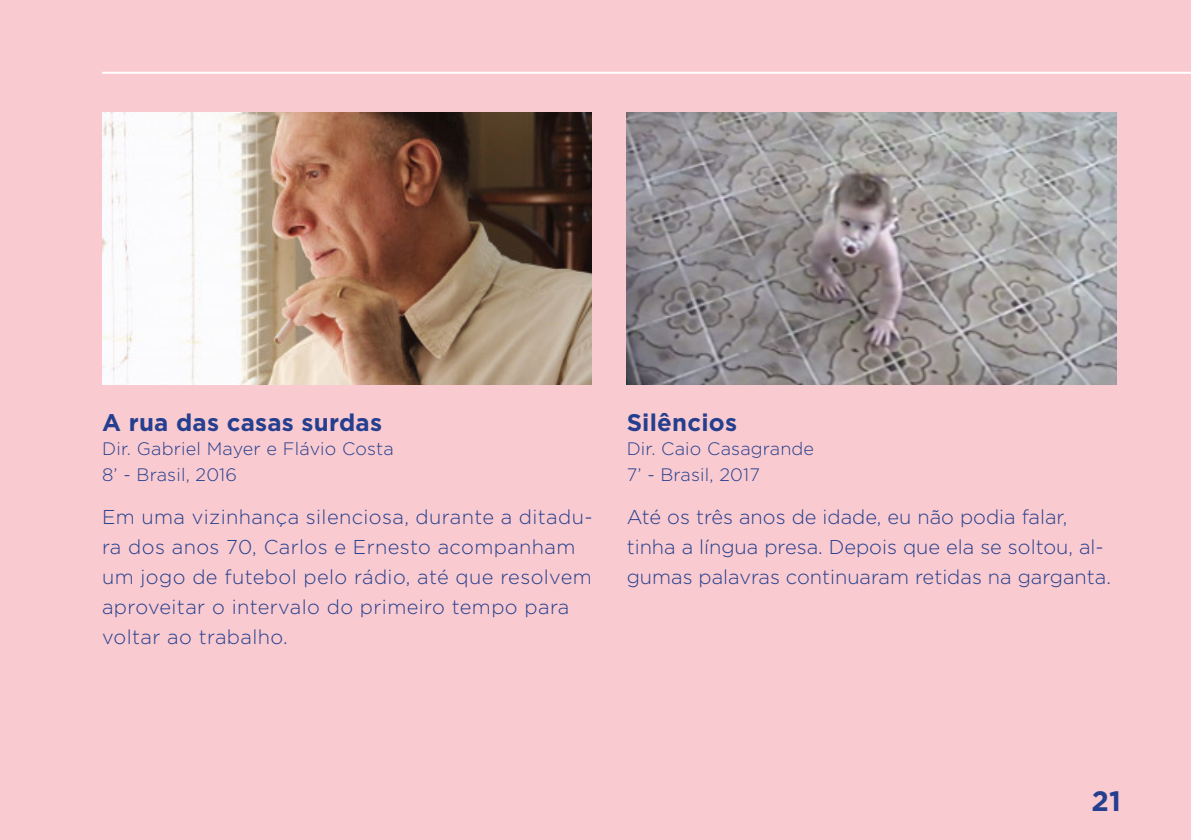
<style>
.page{position:relative;width:1191px;height:840px;background:#fff}
.page>*{position:absolute;margin:0;border:0;box-sizing:border-box;transform-origin:0 0}
.t1{font:700 28px "Gotham";color:#253f8e}
.t2{font:700 24px "Gotham";letter-spacing:.01em;color:#253f8e}
.t3{font:300 20px/30px "Gotham";letter-spacing:.015em;color:#253f8e}
.t4{font:300 18px/26px "Gotham";letter-spacing:.01em;color:#253f8e}
</style>
<div class="page">
<div style="left:0;top:0;width:1191px;height:839px;background:#f9cad0"></div>
<img style="left:626px;top:112px;width:490px;height:272px">
<img style="left:102px;top:112px;width:489px;height:272px">
<hr style="left:102px;top:72px;width:1089px;height:2px;background:#fff">
<p class="t2" style="left:102px;top:406px;width:281px">A rua das casas surdas</p>
<p class="t4" style="left:102px;top:435px;width:293px">Dir. Gabriel Mayer e Flávio Costa<br>8’ - Brasil, 2016</p>
<p class="t3" style="left:102px;top:501px;width:492px">Em uma vizinhança silenciosa, durante a ditadu&shy;ra dos anos 70, Carlos e Ernesto acompanham um jogo de futebol pelo rádio, até que resolvem aproveitar o intervalo do primeiro tempo para voltar ao trabalho.</p>
<p class="t2" style="left:626px;top:406px;width:112px">Silêncios</p>
<p class="t4" style="left:626px;top:435px;width:189px">Dir. Caio Casagrande<br>7’ - Brasil, 2017</p>
<p class="t3" style="left:626px;top:501px;width:486px">Até os três anos de idade, eu não podia falar, tinha a língua presa. Depois que ela se soltou, al&shy;gumas palavras continuaram retidas na garganta.</p>
<h1 class="t1" style="left:1091px;top:782px;width:31px">21</h1>
</div>
